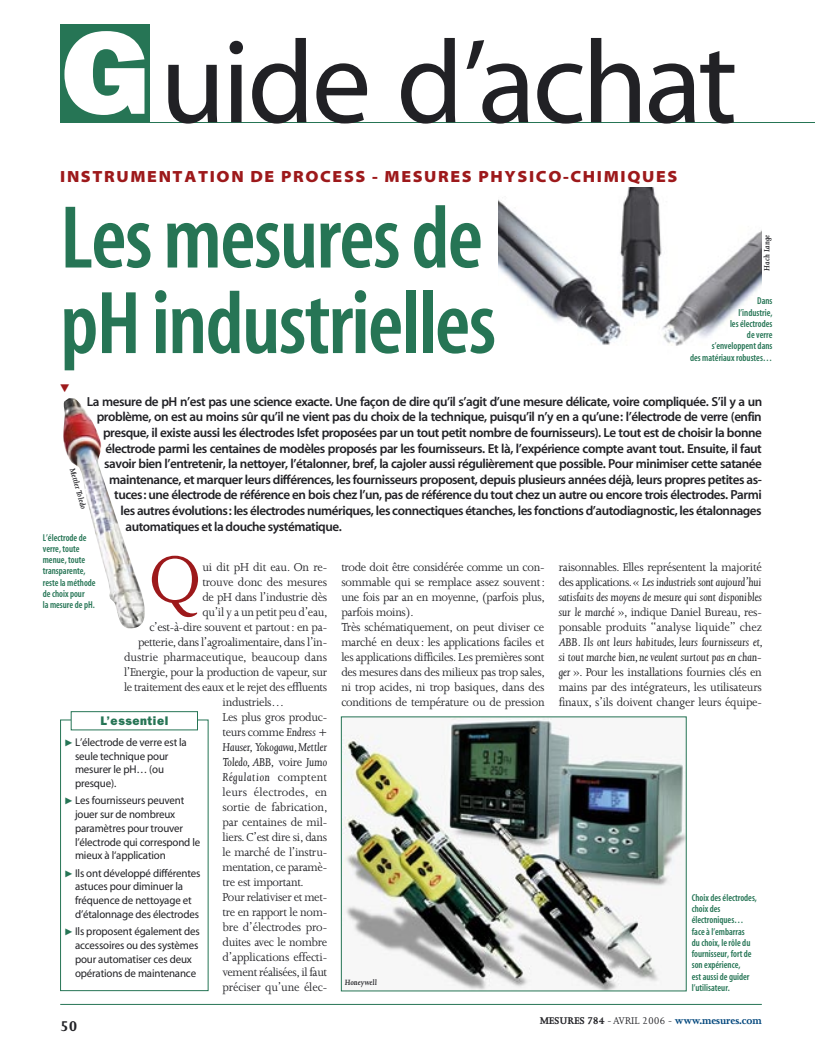
<style>
.page{position:relative;width:815px;height:1053px;background:#fff}
.page>*{position:absolute;margin:0;border:0;box-sizing:border-box;transform-origin:0 0}
.t1{font:118.75px "Myriad";letter-spacing:-.025em;color:#212125}
.t2{font:600 condensed 90px/85.5px "Myriad";letter-spacing:-.02em;color:#267555}
.t3{font:75.62px "Joanna";color:#9d191b}
.t4{font:16.25px "Myriad Black Se";letter-spacing:.1em;color:#9d191b}
.t5{font:700 16.25px "Joanna";color:#212125}
.t6{font:13.12px/15px "Joanna";letter-spacing:-.025em;color:#212125}
.t7{font:13.12px "Myriad Semi Bold No";letter-spacing:-.035em;color:#212125}
.t8{font:13.12px "Joanna";letter-spacing:-.005em;color:#212125}
.t9{font:italic 13.12px "Joanna";letter-spacing:-.005em;color:#212125}
.t10{font:italic 13.12px "Joanna";letter-spacing:.04em;color:#212125}
.t11{font:13.12px "Joanna";letter-spacing:.01em;color:#212125}
.t12{font:800 12.5px "Franklin Gothic";letter-spacing:.05em;color:#267555;scale:.95 1}
.t13{font:11.25px/13.8px "Myriad Regular No";letter-spacing:-.015em;color:#212125}
.t14{font:700 11.25px "Joanna";letter-spacing:-.01em;color:#00467c}
.t15{font:600 condensed 10px/11.2px "Myriad";color:#267555;scale:.95 1}
.t16{font:italic 600 8.75px "Joanna";color:#212125;scale:1.05 1}
.s1{font-family:"Franklin Gothic";font-weight:800;color:#fff}
.s2{font-style:italic}
.s3{font-style:normal}
.s4{color:#212125}
.s5{font-weight:400;color:#212125}
</style>
<div class="page">
<hr style="left:60px;top:122px;width:755px;height:1px;background:#267555">
<div style="left:60px;top:24px;width:90px;height:98px;background:#267555"></div>
<hr style="left:60px;top:1004px;width:702px;height:1px;background:#267555">
<div style="left:60px;top:719px;width:148px;height:271px;border:1px solid #267555"></div>
<div style="left:71px;top:711px;width:126px;height:18px;background:#fff"></div>
<div style="left:71px;top:711px;width:127px;height:19px;border:1px solid #267555"></div>
<img style="left:343px;top:718px;width:342px;height:271px">
<div style="left:341px;top:716px;width:346px;height:275px;border:1px solid #267555"></div>
<img style="left:63px;top:398px;width:82px;height:231px">
<img style="left:498px;top:188px;width:264px;height:158px">
<h1 class="t1" style="left:62px;top:24px;width:677px"><span class="s1">G</span> uide d’achat</h1>
<p class="t4" style="left:60px;top:168px;width:619px">INSTRUMENTATION DE PROCESS - MESURES PHYSICO-CHIMIQUES</p>
<h2 class="t2" style="left:60px;top:199px;width:438px">Les mesures de pH industrielles</h2>
<p class="t7" style="left:87px;top:394px;width:677px">La mesure de pH n’est pas une science exacte. Une façon de dire qu’il s’agit d’une mesure délicate, voire compliquée. S’il y a un</p>
<p class="t7" style="left:97px;top:410px;width:667px">problème, on est au moins sûr qu’il ne vient pas du choix de la technique, puisqu’il n’y en a qu’une : l’électrode de verre (enfin</p>
<p class="t7" style="left:103px;top:426px;width:660px">presque, il existe aussi les électrodes Isfet proposées par un tout petit nombre de fournisseurs). Le tout est de choisir la bonne</p>
<p class="t7" style="left:106px;top:441px;width:658px">électrode parmi les centaines de modèles proposés par les fournisseurs. Et là, l’expérience compte avant tout. Ensuite, il faut</p>
<p class="t7" style="left:104px;top:457px;width:659px">savoir bien l’entretenir, la nettoyer, l’étalonner, bref, la cajoler aussi régulièrement que possible. Pour minimiser cette satanée</p>
<p class="t7" style="left:109px;top:472px;width:654px">maintenance, et marquer leurs différences, les fournisseurs proposent, depuis plusieurs années déjà, leurs propres petites as-</p>
<p class="t7" style="left:114px;top:488px;width:649px">tuces : une électrode de référence en bois chez l’un, pas de référence du tout chez un autre ou encore trois électrodes. Parmi</p>
<p class="t7" style="left:121px;top:504px;width:643px">les autres évolutions : les électrodes numériques, les connectiques étanches, les fonctions d’autodiagnostic, les étalonnages</p>
<p class="t7" style="left:126px;top:519px;width:218px">automatiques et la douche systématique.</p>
<h3 class="t3" style="left:149px;top:538px;width:53px">Q</h3>
<p class="t6" style="left:202px;top:559px;width:126px">ui dit pH dit eau. On re-</p>
<p class="t16" style="left:762px;top:270px;width:35px;rotate:-90deg">Hach Lange</p>
<p class="t15" style="left:690px;top:296px;width:88px;text-align:right">Dans<br>l’industrie,<br>les électrodes<br>de verre<br>s’enveloppent dans<br>des matériaux robustes…</p>
<p class="t16" style="left:77px;top:466px;width:42px;rotate:74deg">Mettler Toledo</p>
<p class="t15" style="left:43px;top:532px;width:57px">L’électrode de verre, toute menue, toute transparente, reste la méthode de choix pour<br>la mesure de pH.</p>
<p class="t6" style="left:341px;top:559px;width:205px">trode doit être considérée comme un con&shy;sommable qui se remplace assez souvent : une fois par an en moyenne, (parfois plus, parfois moins).<br>Très schématiquement, on peut diviser ce marché en deux : les applications faciles et les applications difficiles. Les premières sont des mesures dans des milieux pas trop sales, ni trop acides, ni trop basiques, dans des conditions de température ou de pression</p>
<p class="t6" style="left:559px;top:559px;width:206px;text-align:justify">raisonnables. Elles représentent la majorité des applications. « <span class="s2">Les industriels sont aujourd’hui satisfaits des moyens de mesure qui sont disponibles sur le marché</span> », indique Daniel Bureau, res&shy;ponsable produits “analyse liquide” chez <span class="s2">ABB</span>. <span class="s2">Ils ont leurs habitudes, leurs fournisseurs et, si tout marche bien, ne veulent surtout pas en chan&shy;ger</span> ». Pour les installations fournies clés en mains par des intégrateurs, les utilisateurs finaux, s’ils doivent changer leurs équipe-</p>
<p class="t6" style="left:202px;top:574px;width:126px">trouve donc des mesures</p>
<p class="t6" style="left:202px;top:589px;width:126px">de pH dans l’industrie dès</p>
<p class="t6" style="left:202px;top:604px;width:127px">qu’il y a un petit peu d’eau,</p>
<p class="t6" style="left:149px;top:619px;width:179px">c’est-à-dire souvent et partout : en pa-</p>
<p class="t6" style="left:138px;top:634px;width:191px">petterie, dans l’agroalimentaire, dans l’in-</p>
<p class="t8" style="left:124px;top:649px;width:205px">dustrie pharmaceutique, beaucoup dans</p>
<p class="t6" style="left:124px;top:664px;width:205px">l’Energie, pour la production de vapeur, sur</p>
<p class="t6" style="left:124px;top:679px;width:205px">le traitement des eaux et le rejet des effluents</p>
<p class="t6" style="left:223px;top:694px;width:63px">industriels…</p>
<p class="t6" style="left:223px;top:709px;width:106px">Les plus gros produc-</p>
<p class="t6" style="left:223px;top:724px;width:106px">teurs comme <span class="s2">Endress +</span></p>
<p class="t9" style="left:223px;top:739px;width:106px">Hauser, Yokogawa, Mettler</p>
<p class="t9" style="left:223px;top:754px;width:106px">Toledo, ABB, <span class="s3">voire</span> Jumo</p>
<p class="t10" style="left:223px;top:769px;width:106px">Régulation <span class="s3">comptent</span></p>
<p class="t11" style="left:223px;top:784px;width:106px">leurs électrodes, en</p>
<p class="t8" style="left:223px;top:799px;width:107px">sortie de fabrication,</p>
<p class="t6" style="left:223px;top:814px;width:106px">par centaines de mil-</p>
<p class="t6" style="left:223px;top:829px;width:106px">liers. C’est dire si, dans</p>
<p class="t6" style="left:223px;top:844px;width:106px">le marché de l’instru-</p>
<p class="t6" style="left:223px;top:859px;width:106px">mentation, ce paramè-</p>
<p class="t6" style="left:223px;top:874px;width:83px">tre est important.</p>
<p class="t6" style="left:223px;top:889px;width:106px">Pour relativiser et met-</p>
<p class="t6" style="left:223px;top:904px;width:106px">tre en rapport le nom-</p>
<p class="t6" style="left:223px;top:919px;width:106px">bre d’électrodes pro-</p>
<p class="t6" style="left:223px;top:934px;width:106px">duites avec le nombre</p>
<p class="t6" style="left:223px;top:949px;width:106px">d’applications effecti-</p>
<p class="t6" style="left:223px;top:964px;width:106px">vement réalisées, il faut</p>
<p class="t6" style="left:223px;top:979px;width:106px">préciser qu’une élec-</p>
<p class="t12" style="left:100px;top:713px;width:73px">L’essentiel</p>
<p class="t13" style="left:75px;top:735px;width:113px">L’électrode de verre est la seule technique pour mesurer le pH… (ou presque).</p>
<p class="t13" style="left:75px;top:794px;width:127px">Les fournisseurs peuvent jouer sur de nombreux paramètres pour trouver l’électrode qui correspond le mieux à l‘application</p>
<p class="t13" style="left:75px;top:866px;width:127px">Ils ont développé différentes astuces pour diminuer la fréquence de nettoyage et d’étalonnage des électrodes</p>
<p class="t13" style="left:75px;top:925px;width:126px">Ils proposent également des accessoires ou des systèmes pour automatiser ces deux opérations de maintenance</p>
<p class="t15" style="left:692px;top:892px;width:70px">Choix des électrodes, choix des électroniques… face à l’embarras<br>du choix, le rôle du fournisseur, fort de son expérience,<br>est aussi de guider l’utilisateur.</p>
<p class="t16" style="left:345px;top:977px;width:32px">Honeywell</p>
<p class="t5" style="left:60px;top:1017px;width:19px">50</p>
<p class="t14" style="left:540px;top:1014px;width:224px"><span class="s4">MESURES 784</span> <span class="s5">- AVRIL 2006 -</span> www.mesures.com</p>
</div>
